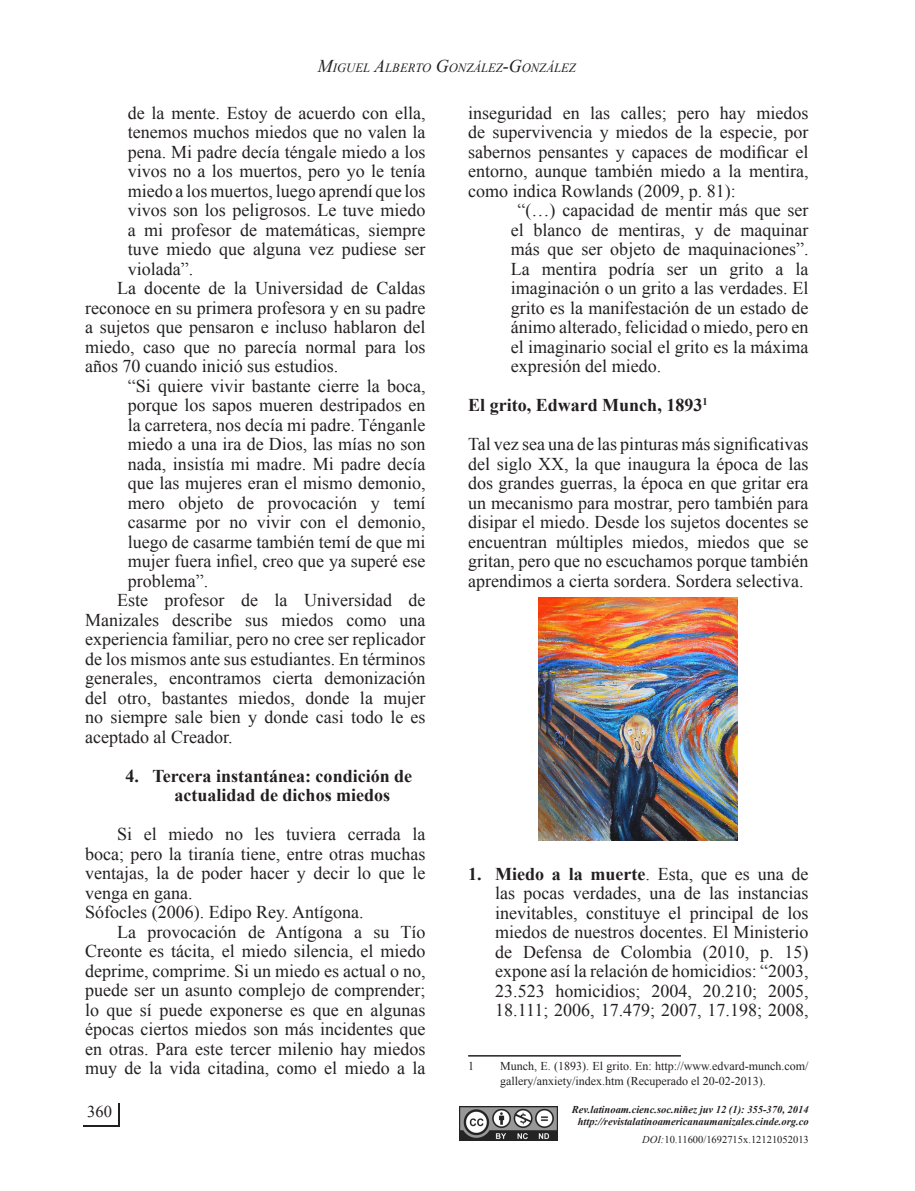
<style>
.page{position:relative;width:915px;height:1191px;background:#fff}
.page>*{position:absolute;margin:0;border:0;box-sizing:border-box;transform-origin:0 0}
.t1{font:18px/19.5px "Times New Roman";color:#231f20;text-align:justify}
.t2{font:700 18px/19.5px "Times New Roman";color:#231f20}
.t3{font:16.5px "Times New Roman";color:#231f20}
.t4{font:italic 12.6px "Times New Roman";color:#231f20}
.t5{font:12px/14.4px "Times New Roman";color:#231f20}
.t6{font:italic 700 10.5px/12px "Times New Roman";color:#231f20;text-align:center}
.t7{font:10.5px "Times New Roman";color:#231f20}
.s1{font-size:18px}
.s2{font-weight:700}
.s3{font-weight:700;color:#fff}
.s4{font-style:italic}
</style>
<div class="page">
<div style="left:83px;top:1103px;width:36px;height:24px;background:linear-gradient(to right,#231f20,#231f20)"></div>
<div style="left:81px;top:1101px;width:37px;height:23px;background:#fff"></div>
<img style="left:459px;top:1106px;width:98px;height:34px">
<img style="left:538px;top:597px;width:199px;height:243px">
<hr style="left:468px;top:1055px;width:212px;height:1px;background:#231f20">
<p class="t4" style="left:318px;top:59px;width:259px"><span class="s1">M</span>IGUEL <span class="s1">A</span>LBERTO <span class="s1">G</span>ONZÁLEZ<span class="s1">-G</span>ONZÁLEZ</p>
<p class="t1" style="left:128px;top:103px;width:299px">de la mente. Estoy de acuerdo con ella,</p>
<p class="t1" style="left:128px;top:122px;width:299px">tenemos muchos miedos que no valen la</p>
<p class="t1" style="left:128px;top:142px;width:299px">pena. Mi padre decía téngale miedo a los</p>
<p class="t1" style="left:128px;top:161px;width:299px">vivos no a los muertos, pero yo le tenía</p>
<p class="t1" style="left:128px;top:181px;width:299px">miedo a los muertos, luego aprendí que los</p>
<p class="t1" style="left:128px;top:200px;width:299px">vivos son los peligrosos. Le tuve miedo</p>
<p class="t1" style="left:128px;top:220px;width:299px">a mi profesor de matemáticas, siempre</p>
<p class="t1" style="left:128px;top:239px;width:299px">tuve miedo que alguna vez pudiese ser</p>
<p class="t1" style="left:128px;top:259px;width:67px">violada”.</p>
<p class="t1" style="left:117px;top:278px;width:310px">La docente de la Universidad de Caldas</p>
<p class="t1" style="left:85px;top:298px;width:342px">reconoce en su primera profesora y en su padre</p>
<p class="t1" style="left:85px;top:317px;width:342px">a sujetos que pensaron e incluso hablaron del</p>
<p class="t1" style="left:85px;top:337px;width:342px">miedo, caso que no parecía normal para los</p>
<p class="t1" style="left:85px;top:356px;width:254px">años 70 cuando inició sus estudios.</p>
<p class="t1" style="left:128px;top:376px;width:299px">“Si quiere vivir bastante cierre la boca,</p>
<p class="t1" style="left:128px;top:395px;width:299px">porque los sapos mueren destripados en</p>
<p class="t1" style="left:128px;top:415px;width:299px">la carretera, nos decía mi padre. Ténganle</p>
<p class="t1" style="left:128px;top:434px;width:299px">miedo a una ira de Dios, las mías no son</p>
<p class="t1" style="left:128px;top:454px;width:299px">nada, insistía mi madre. Mi padre decía</p>
<p class="t1" style="left:128px;top:473px;width:299px">que las mujeres eran el mismo demonio,</p>
<p class="t1" style="left:128px;top:493px;width:299px">mero objeto de provocación y temí</p>
<p class="t1" style="left:128px;top:512px;width:299px">casarme por no vivir con el demonio,</p>
<p class="t1" style="left:128px;top:532px;width:299px">luego de casarme también temí de que mi</p>
<p class="t1" style="left:128px;top:551px;width:299px">mujer fuera infiel, creo que ya superé ese</p>
<p class="t1" style="left:128px;top:571px;width:82px">problema”.</p>
<p class="t1" style="left:117px;top:590px;width:310px">Este profesor de la Universidad de</p>
<p class="t1" style="left:85px;top:610px;width:342px">Manizales describe sus miedos como una</p>
<p class="t1" style="left:85px;top:629px;width:342px">experiencia familiar, pero no cree ser replicador</p>
<p class="t1" style="left:85px;top:649px;width:342px">de los mismos ante sus estudiantes. En términos</p>
<p class="t1" style="left:85px;top:668px;width:342px">generales, encontramos cierta demonización</p>
<p class="t1" style="left:85px;top:688px;width:342px">del otro, bastantes miedos, donde la mujer</p>
<p class="t1" style="left:85px;top:707px;width:342px">no siempre sale bien y donde casi todo le es</p>
<p class="t1" style="left:85px;top:727px;width:149px">aceptado al Creador.</p>
<p class="t2" style="left:174px;top:765px;width:239px;text-indent:-49px">4. Tercera instantánea: condición de actualidad de dichos miedos</p>
<p class="t1" style="left:85px;top:824px;width:342px;text-align:left;text-indent:32px">Si el miedo no les tuviera cerrada la boca; pero la tiranía tiene, entre otras muchas ventajas, la de poder hacer y decir lo que le venga en gana.<br>Sófocles (2006). Edipo Rey. Antígona.</p>
<p class="t1" style="left:85px;top:922px;width:342px;text-indent:32px">La provocación de Antígona a su Tío Creonte es tácita, el miedo silencia, el miedo deprime, comprime. Si un miedo es actual o no, puede ser un asunto complejo de comprender; lo que sí puede exponerse es que en algunas épocas ciertos miedos son más incidentes que en otras. Para este tercer milenio hay miedos muy de la vida citadina, como el miedo a la</p>
<p class="t3" style="left:87px;top:1100px;width:26px">360</p>
<p class="t1" style="left:468px;top:102px;width:342px">inseguridad en las calles; pero hay miedos de supervivencia y miedos de la especie, por sabernos pensantes y capaces de modificar el entorno, aunque también miedo a la mentira, como indica Rowlands (2009, p. 81):</p>
<p class="t1" style="left:510px;top:200px;width:299px;text-indent:7px">“(…) capacidad de mentir más que ser el blanco de mentiras, y de maquinar más que ser objeto de maquinaciones”.<br>La mentira podría ser un grito a la imaginación o un grito a las verdades. El grito es la manifestación de un estado de ánimo alterado, felicidad o miedo, pero en el imaginario social el grito es la máxima expresión del miedo.</p>
<p class="t1" style="left:468px;top:385px;width:342px;line-height:39.3px"><span class="s2">El grito, Edward Munch, 1893</span><sup>1</sup><sup>1</sup><span class="s3">.<br></span>Tal vez sea una de las pinturas más significativas</p>
<p class="t1" style="left:468px;top:454px;width:342px">del siglo XX, la que inaugura la época de las dos grandes guerras, la época en que gritar era un mecanismo para mostrar, pero también para disipar el miedo. Desde los sujetos docentes se encuentran múltiples miedos, miedos que se gritan, pero que no escuchamos porque también aprendimos a cierta sordera. Sordera selectiva.</p>
<p class="t1" style="left:495px;top:863px;width:315px;text-indent:-27px"><span class="s2">1. Miedo a la muerte</span>. Esta, que es una de las pocas verdades, una de las instancias inevitables, constituye el principal de los miedos de nuestros docentes. El Ministerio de Defensa de Colombia (2010, p. 15) expone así la relación de homicidios: “2003, 23.523 homicidios; 2004, 20.210; 2005, 18.111; 2006, 17.479; 2007, 17.198; 2008,</p>
<p class="t5" style="left:468px;top:1058px;width:7px">1</p>
<p class="t5" style="left:500px;top:1058px;width:310px">Munch, E. (1893). El grito. En: http://www.edvard-munch.com/ gallery/anxiety/index.htm (Recuperado el 20-02-2013).</p>
<p class="t6" style="left:571px;top:1103px;width:238px">Rev.latinoam.cienc.soc.niñez juv 12 (1): 355-370, 2014 http://revistalatinoamericanaumanizales.cinde.org.co</p>
<p class="t7" style="left:642px;top:1132px;width:168px"><span class="s4">DOI:</span>10.11600/1692715x.12121052013</p>
</div>
